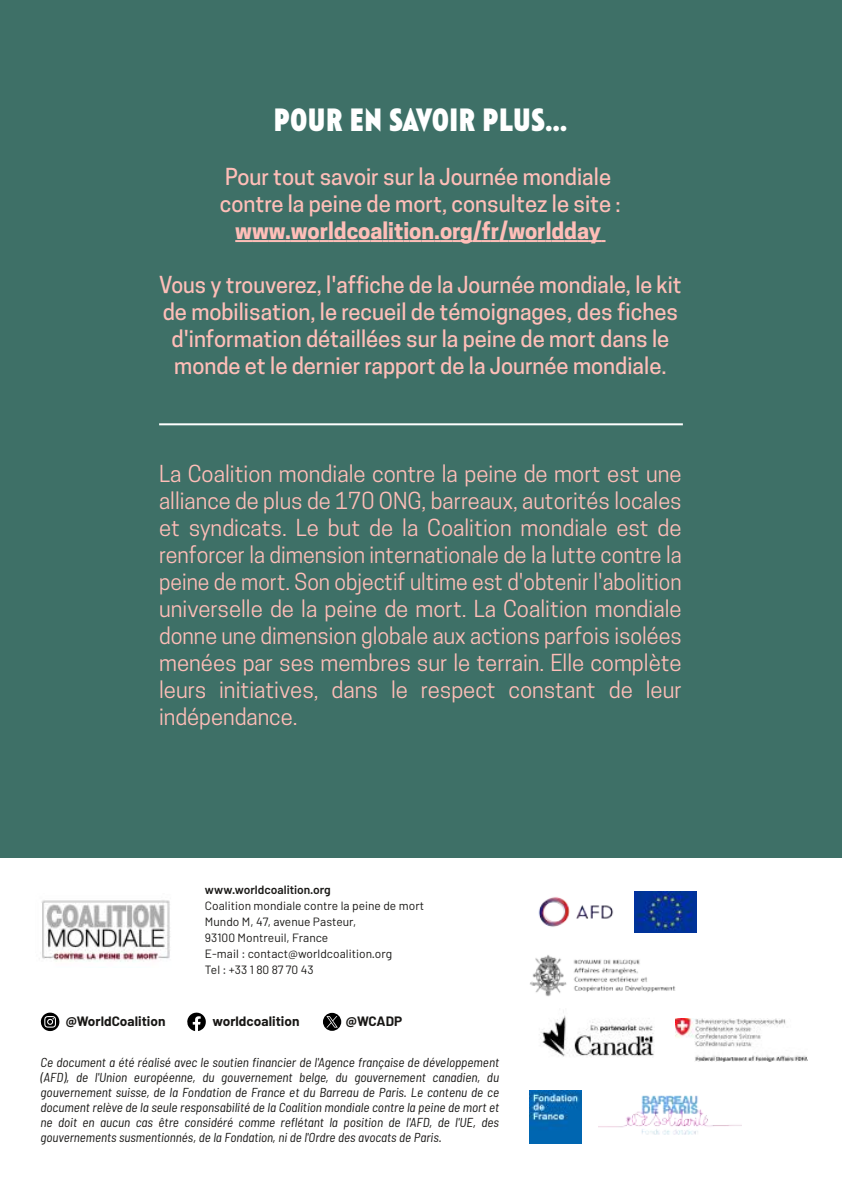
<style>
.page{position:relative;width:842px;height:1191px;background:#3e7067}
.page>*{position:absolute;margin:0;border:0;box-sizing:border-box;transform-origin:0 0}
.t1{font:900 32px "Mon Trappist";color:#fff}
.t2{font:22px/27px "Cooper Hewitt";color:#ffbeb8;text-align:justify}
.t3{font:500 22px/27px "Cooper Hewitt";color:#ffbeb8}
.t4{font:700 22px "Cooper Hewitt";color:#ffbeb8}
.t5{font:700 13.6px "Barlow";color:#181715}
.t6{font:italic semi-condensed 13px/15px "Barlow";letter-spacing:-.005em;color:#181715;text-align:justify}
.t7{font:12px/16px "Barlow";letter-spacing:.005em;color:#181715}
.t8{font:600 12px "Barlow";letter-spacing:-.005em;color:#181715}
</style>
<div class="page">
<svg style="left:235px;top:240px;width:370px;height:2px"></svg>
<div style="left:0;top:858px;width:842px;height:333px;background:#fff"></div>
<img style="left:529px;top:1090px;width:53px;height:53px">
<hr style="left:159px;top:423px;width:524px;height:2px;background:#fff">
<img style="left:538px;top:897px;width:76px;height:30px">
<img style="left:599px;top:1095px;width:143px;height:40px">
<img style="left:634px;top:891px;width:62px;height:41px">
<img style="left:530px;top:955px;width:146px;height:41px">
<img style="left:540px;top:1011px;width:114px;height:46px">
<img style="left:675px;top:1018px;width:132px;height:43px">
<img style="left:41px;top:900px;width:130px;height:62px">
<svg style="left:187px;top:1012px;width:19px;height:19px"></svg>
<svg style="left:41px;top:1012px;width:18px;height:19px"></svg>
<svg style="left:323px;top:1012px;width:18px;height:18px"></svg>
<h1 class="t1" style="left:273px;top:102px;width:295px">POUR EN SAVOIR PLUS…</h1>
<h2 class="t3" style="left:220px;top:166px;width:402px">Pour tout savoir sur la Journée mondiale contre la peine de mort, consultez le site :</h2>
<h2 class="t4" style="left:235px;top:222px;width:367px">www.worldcoalition.org/fr/worldday</h2>
<h2 class="t3" style="left:159px;top:274px;width:524px;text-align:center">Vous y trouverez, l'affiche de la Journée mondiale, le kit de mobilisation, le recueil de témoignages, des fiches d'information détaillées sur la peine de mort dans le monde et le dernier rapport de la Journée mondiale.</h2>
<p class="t2" style="left:159px;top:463px;width:524px">La Coalition mondiale contre la peine de mort est une alliance de plus de 170 ONG, barreaux, autorités locales et syndicats. Le but de la Coalition mondiale est de renforcer la dimension internationale de la lutte contre la peine de mort. Son objectif ultime est d'obtenir l'abolition universelle de la peine de mort. La Coalition mondiale donne une dimension globale aux actions parfois isolées menées par ses membres sur le terrain. Elle complète leurs initiatives, dans le respect constant de leur indépendance.</p>
<p class="t8" style="left:205px;top:882px;width:127px">www.worldcoalition.org</p>
<p class="t7" style="left:205px;top:897px;width:221px">Coalition mondiale contre la peine de mort<br>Mundo M, 47, avenue Pasteur,<br>93100 Montreuil, France<br>E-mail : contact@worldcoalition.org<br>Tel : +33 1 80 87 70 43</p>
<p class="t5" style="left:66px;top:1012px;width:101px">@WorldCoalition</p>
<p class="t5" style="left:213px;top:1012px;width:89px">worldcoalition</p>
<p class="t5" style="left:346px;top:1012px;width:58px">@WCADP</p>
<p class="t6" style="left:41px;top:1054px;width:460px">Ce document a été réalisé avec le soutien financier de l'Agence française de développement (AFD), de l'Union européenne, du gouvernement belge, du gouvernement canadien, du gouvernement suisse, de la Fondation de France et du Barreau de Paris. Le contenu de ce document relève de la seule responsabilité de la Coalition mondiale contre la peine de mort et ne doit en aucun cas être considéré comme reflétant la position de l'AFD, de l'UE, des gouvernements susmentionnés, de la Fondation, ni de l'Ordre des avocats de Paris.</p>
</div>
